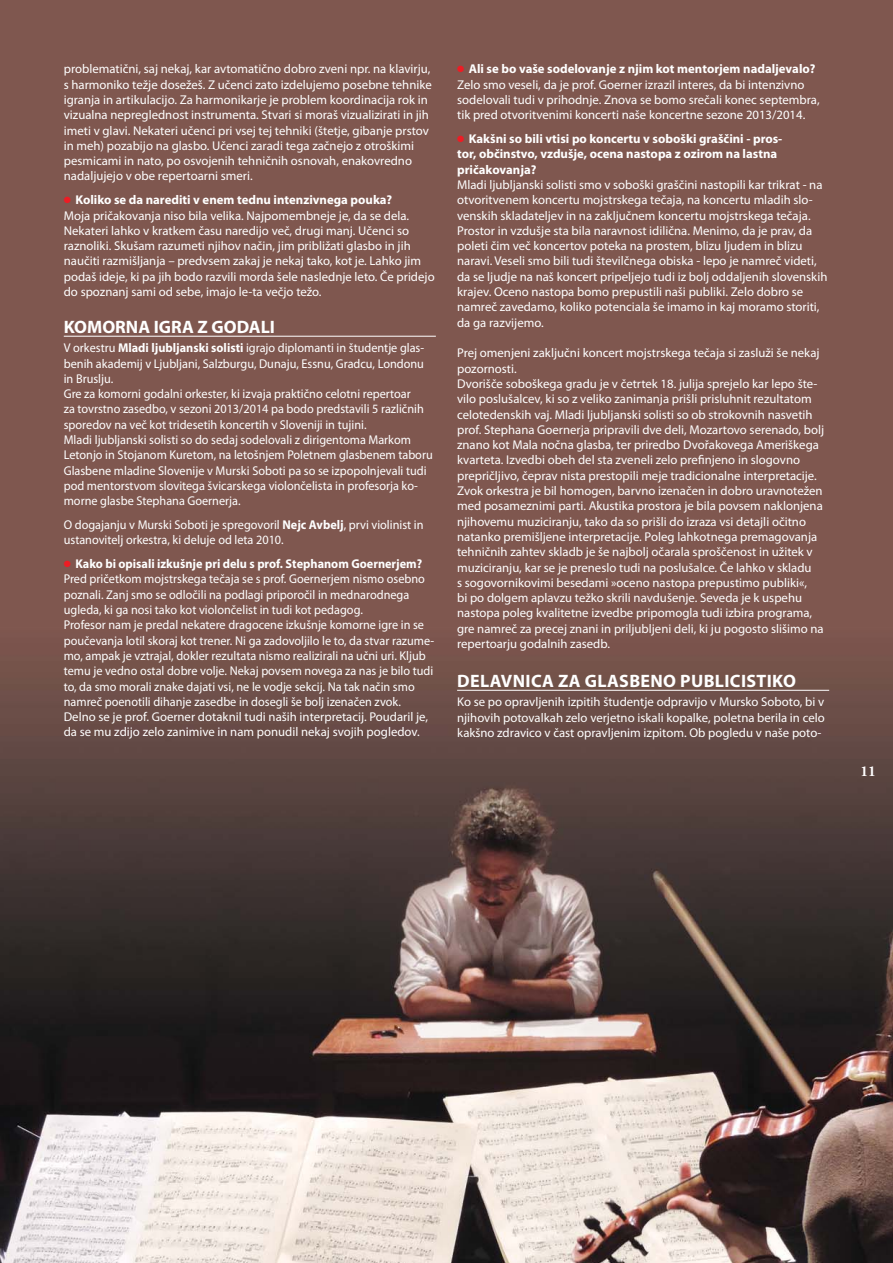
<style>
.page{position:relative;width:893px;height:1263px;background:#fff}
.page>*{position:absolute;margin:0;border:0;box-sizing:border-box;transform-origin:0 0}
.t1{font:700 18px "Myriad Pro";letter-spacing:.02em;color:#fff}
.t2{font:700 18px "Myriad Pro";color:#fff}
.t3{font:700 15px "Adobe Garamond Pro";color:#fff}
.t4{font:12.75px/15.3px "Myriad Pro";color:#fff}
.t5{font:12.75px/15.3px "Myriad Pro";color:#fff;scale:.96 1}
.t6{font:700 12.75px/15.3px "Myriad Pro";color:#fff}
.s1{color:#ed1c24}
.s2{font-weight:700}
</style>
<div class="page">
<img style="left:0;top:0;width:893px;height:1263px">
<hr style="left:64px;top:336px;width:372px;height:1px;background:#fff">
<hr style="left:457px;top:690px;width:372px;height:1px;background:#fff">
<p class="t4" style="left:64px;top:63px;width:369px">problematični, saj nekaj, kar avtomatično dobro zveni npr. na klavirju, s harmoniko težje dosežeš. Z učenci zato izdelujemo posebne tehnike igranja in artikulacijo. Za harmonikarje je problem koordinacija rok in vizualna nepreglednost instrumenta. Stvari si moraš vizualizirati in jih imeti v glavi. Nekateri učenci pri vsej tej tehniki (štetje, gibanje prstov in meh) pozabijo na glasbo. Učenci zaradi tega začnejo z otroškimi pesmicami in nato, po osvojenih tehničnih osnovah, enakovredno nadaljujejo v obe repertoarni smeri.</p>
<p class="t4" style="left:64px;top:194px;width:372px"><span class="s1">●</span> <span class="s2">Koliko se da narediti v enem tednu intenzivnega pouka?<br></span>Moja pričakovanja niso bila velika. Najpomembneje je, da se dela.<br>Nekateri lahko v kratkem času naredijo več, drugi manj. Učenci so raznoliki. Skušam razumeti njihov način, jim približati glasbo in jih naučiti razmišljanja – predvsem zakaj je nekaj tako, kot je. Lahko jim podaš ideje, ki pa jih bodo razvili morda šele naslednje leto. Če pridejo do spoznanj sami od sebe, imajo le-ta večjo težo.</p>
<h1 class="t2" style="left:64px;top:320px;width:213px">KOMORNA IGRA Z GODALI</h1>
<p class="t5" style="left:64px;top:342px;width:386px">V orkestru <span class="s2">Mladi ljubljanski solisti</span> igrajo diplomanti in študentje glas&shy;benih akademij v Ljubljani, Salzburgu, Dunaju, Essnu, Gradcu, Londonu in Bruslju.<br>Gre za komorni godalni orkester, ki izvaja praktično celotni repertoar<br>za tovrstno zasedbo, v sezoni 2013/2014 pa bodo predstavili 5 različnih sporedov na več kot tridesetih koncertih v Sloveniji in tujini.<br>Mladi ljubljanski solisti so do sedaj sodelovali z dirigentoma Markom Letonjo in Stojanom Kuretom, na letošnjem Poletnem glasbenem taboru Glasbene mladine Slovenije v Murski Soboti pa so se izpopolnjevali tudi pod mentorstvom slovitega švicarskega violončelista in profesorja ko&shy;morne glasbe Stephana Goernerja.</p>
<p class="t5" style="left:64px;top:518px;width:376px">O dogajanju v Murski Soboti je spregovoril <span class="s2">Nejc Avbelj</span>, prvi violinist in ustanovitelj orkestra, ki deluje od leta 2010.</p>
<p class="t5" style="left:64px;top:557px;width:387px"><span class="s1">●</span> <span class="s2">Kako bi opisali izkušnje pri delu s prof. Stephanom Goernerjem?<br></span>Pred pričetkom mojstrskega tečaja se s prof. Goernerjem nismo osebno poznali. Zanj smo se odločili na podlagi priporočil in mednarodnega ugleda, ki ga nosi tako kot violončelist in tudi kot pedagog.<br>Profesor nam je predal nekatere dragocene izkušnje komorne igre in se poučevanja lotil skoraj kot trener. Ni ga zadovoljilo le to, da stvar razume&shy;mo, ampak je vztrajal, dokler rezultata nismo realizirali na učni uri. Kljub temu je vedno ostal dobre volje. Nekaj povsem novega za nas je bilo tudi to, da smo morali znake dajati vsi, ne le vodje sekcij. Na tak način smo namreč poenotili dihanje zasedbe in dosegli še bolj izenačen zvok.<br>Delno se je prof. Goerner dotaknil tudi naših interpretacij. Poudaril je, da se mu zdijo zelo zanimive in nam ponudil nekaj svojih pogledov.</p>
<p class="t4" style="left:457px;top:63px;width:364px"><span class="s1">●</span> <span class="s2">Ali se bo vaše sodelovanje z njim kot mentorjem nadaljevalo?<br></span>Zelo smo veseli, da je prof. Goerner izrazil interes, da bi intenzivno sodelovali tudi v prihodnje. Znova se bomo srečali konec septembra, tik pred otvoritvenimi koncerti naše koncertne sezone 2013/2014.</p>
<p class="t6" style="left:457px;top:132px;width:327px"><span class="s1">●</span> Kakšni so bili vtisi po koncertu v soboški graščini - pros&shy;tor, občinstvo, vzdušje, ocena nastopa z ozirom na lastna pričakovanja?</p>
<p class="t4" style="left:457px;top:178px;width:372px">Mladi ljubljanski solisti smo v soboški graščini nastopili kar trikrat - na otvoritvenem koncertu mojstrskega tečaja, na koncertu mladih slo&shy;venskih skladateljev in na zaključnem koncertu mojstrskega tečaja.<br>Prostor in vzdušje sta bila naravnost idilična. Menimo, da je prav, da poleti čim več koncertov poteka na prostem, blizu ljudem in blizu naravi. Veseli smo bili tudi številčnega obiska - lepo je namreč videti, da se ljudje na naš koncert pripeljejo tudi iz bolj oddaljenih slovenskih krajev. Oceno nastopa bomo prepustili naši publiki. Zelo dobro se namreč zavedamo, koliko potenciala še imamo in kaj moramo storiti, da ga razvijemo.</p>
<p class="t4" style="left:457px;top:347px;width:369px">Prej omenjeni zaključni koncert mojstrskega tečaja si zasluži še nekaj pozornosti.<br>Dvorišče soboškega gradu je v četrtek 18. julija sprejelo kar lepo šte&shy;vilo poslušalcev, ki so z veliko zanimanja prišli prisluhnit rezultatom celotedenskih vaj. Mladi ljubljanski solisti so ob strokovnih nasvetih prof. Stephana Goernerja pripravili dve deli, Mozartovo serenado, bolj znano kot Mala nočna glasba, ter priredbo Dvořakovega Ameriškega kvarteta. Izvedbi obeh del sta zveneli zelo prefinjeno in slogovno prepričljivo, čeprav nista prestopili meje tradicionalne interpretacije.<br>Zvok orkestra je bil homogen, barvno izenačen in dobro uravnotežen med posameznimi parti. Akustika prostora je bila povsem naklonjena njihovemu muziciranju, tako da so prišli do izraza vsi detajli očitno natanko premišljene interpretacije. Poleg lahkotnega premagovanja tehničnih zahtev skladb je še najbolj očarala sproščenost in užitek v muziciranju, kar se je preneslo tudi na poslušalce. Če lahko v skladu<br>s sogovornikovimi besedami »oceno nastopa prepustimo publiki«,<br>bi po dolgem aplavzu težko skrili navdušenje. Seveda je k uspehu nastopa poleg kvalitetne izvedbe pripomogla tudi izbira programa, gre namreč za precej znani in priljubljeni deli, ki ju pogosto slišimo na repertoarju godalnih zasedb.</p>
<h1 class="t1" style="left:457px;top:674px;width:340px">DELAVNICA ZA GLASBENO PUBLICISTIKO</h1>
<p class="t4" style="left:457px;top:696px;width:369px;text-align:justify">Ko se po opravljenih izpitih študentje odpravijo v Mursko Soboto, bi v njihovih potovalkah zelo verjetno iskali kopalke, poletna berila in celo kakšno zdravico v čast opravljenim izpitom. Ob pogledu v naše poto-</p>
<p class="t3" style="left:860px;top:765px;width:17px">11</p>
</div>
